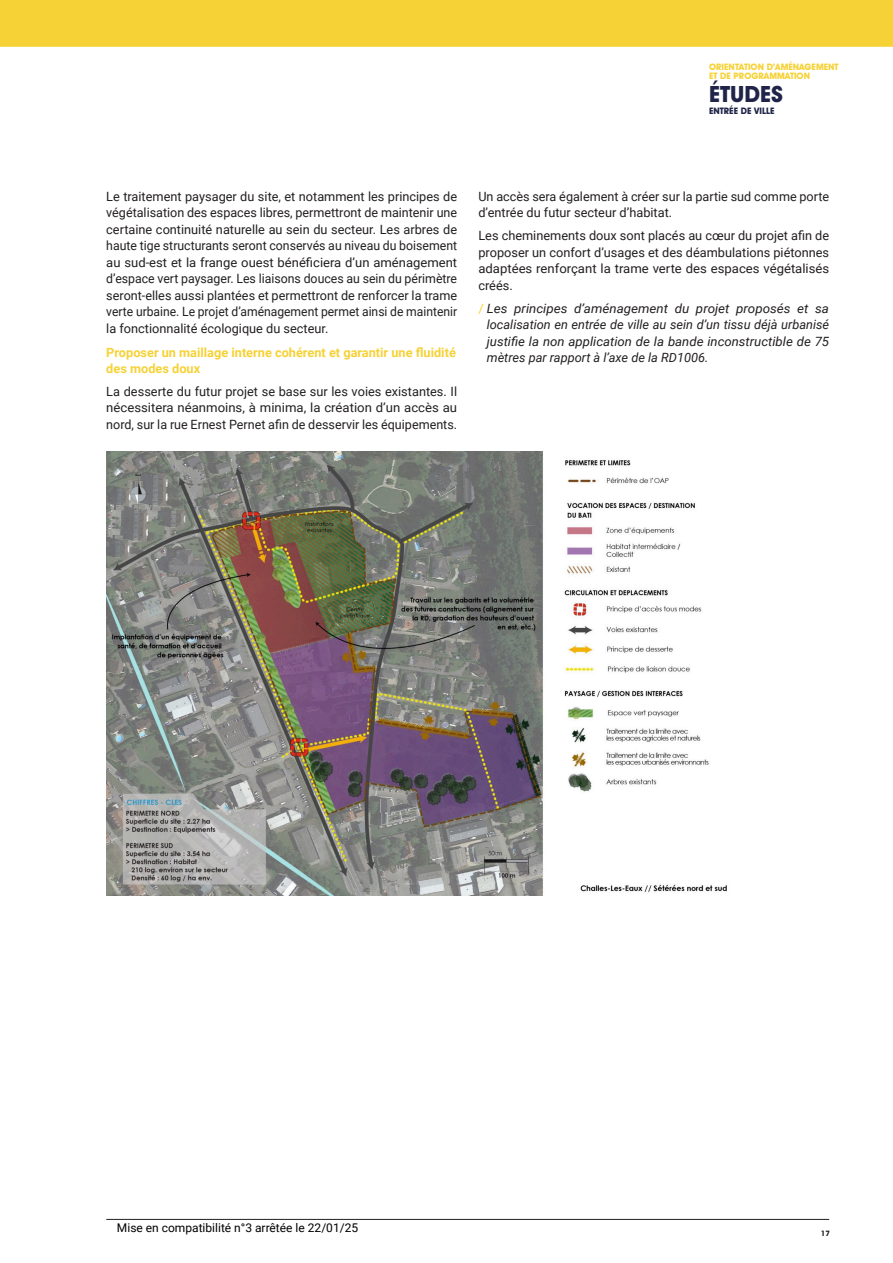
<style>
.page{position:relative;width:893px;height:1263px;background:#fff}
.page>*{position:absolute;margin:0;border:0;box-sizing:border-box;transform-origin:0 0}
.t1{font:700 22.5px "Avant Garde IT Cby BT";color:#1f2448}
.TEXTE{font:12.75px/16.5px "Roboto";color:#231f20;text-align:justify}
.TEXTE-2{font:italic 12.75px/16.5px "Roboto";color:#231f20;text-align:justify;scale:1.05 1}
.INTER_4{font:700 12.75px/15.8px "Roboto";color:#f6d237}
.t2{font:12px "Roboto";color:#000}
.t3{font:700 9px/9px "Avant Garde IT Cby BT";color:#f6d237}
.t4{font:700 9px "Avant Garde IT Cby BT";color:#1f2448}
.t5{font:700 7.5px "Avant Garde IT Cby BT";color:#231f20}
.s1{font-style:normal;color:#f6d237}
</style>
<div class="page">
<div style="left:0;top:0;width:893px;height:47px;background:#f6d237"></div>
<hr style="left:106px;top:1219px;width:723px;height:1px;background:#231f20">
<img style="left:106px;top:451px;width:621px;height:445px">
<p class="t3" style="left:709px;top:62px;width:131px">ORIENTATION D’AMÉNAGEMENT<br>ET DE PROGRAMMATION</p>
<h1 class="t1" style="left:709px;top:81px;width:76px">ÉTUDES</h1>
<p class="t4" style="left:709px;top:106px;width:67px">ENTRÉE DE VILLE</p>
<p class="TEXTE" style="left:106px;top:188px;width:352px">Le traitement paysager du site, et notamment les principes de végétalisation des espaces libres, permettront de maintenir une certaine continuité naturelle au sein du secteur. Les arbres de haute tige structurants seront conservés au niveau du boisement au sud-est et la frange ouest bénéficiera d’un aménagement d’espace vert paysager. Les liaisons douces au sein du périmètre seront-elles aussi plantées et permettront de renforcer la trame verte urbaine. Le projet d’aménagement permet ainsi de maintenir la fonctionnalité écologique du secteur.</p>
<p class="INTER_4" style="left:106px;top:344px;width:351px">Proposer un maillage interne cohérent et garantir une fluidité des modes doux</p>
<p class="TEXTE" style="left:106px;top:383px;width:352px">La desserte du futur projet se base sur les voies existantes. Il nécessitera néanmoins, à minima, la création d’un accès au nord, sur la rue Ernest Pernet afin de desservir les équipements.</p>
<p class="TEXTE" style="left:478px;top:188px;width:352px">Un accès sera également à créer sur la partie sud comme porte d’entrée du futur secteur d’habitat.</p>
<p class="TEXTE" style="left:478px;top:227px;width:352px">Les cheminements doux sont placés au cœur du projet afin de proposer un confort d’usages et des déambulations piétonnes adaptées renforçant la trame verte des espaces végétalisés créés.</p>
<p class="TEXTE-2" style="left:487px;top:299px;width:328px;text-indent:-8px"><span class="s1">/</span> Les principes d’aménagement du projet proposés et sa localisation en entrée de ville au sein d’un tissu déjà urbanisé justifie la non application de la bande inconstructible de 75 mètres par rapport à l’axe de la RD1006.</p>
<p class="t2" style="left:117px;top:1219px;width:243px">Mise en compatibilité n°3 arrêtée le 22/01/25</p>
<p class="t5" style="left:821px;top:1228px;width:10px">17</p>
</div>
